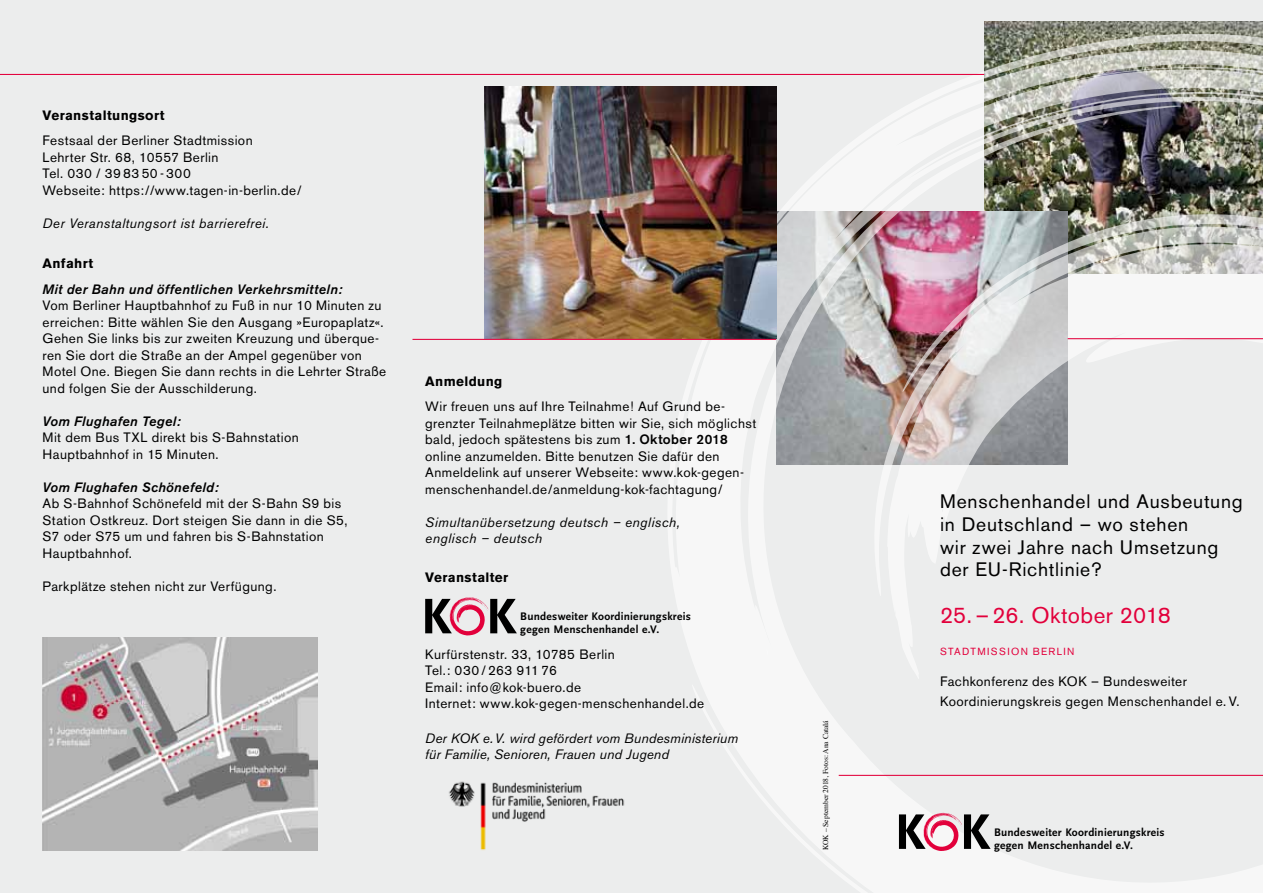
<style>
.page{position:relative;width:1263px;height:893px;background:#eceded}
.page>*{position:absolute;margin:0;border:0;box-sizing:border-box;transform-origin:0 0}
.t1{font:22.5px "Akzidenz Grotesk BE";letter-spacing:.005em;color:#e2003b}
.t2{font:19.35px/22.6px "Akzidenz Grotesk BE";letter-spacing:.04em;color:#000}
.t3{font:13.5px/16.5px "Akzidenz Grotesk BE";letter-spacing:.03em;color:#000}
.t4{font:italic 13.5px/16.5px "Akzidenz Grotesk BE";letter-spacing:.025em;color:#000}
.t5{font:italic 500 13.5px "Akzidenz Grotesk BE";letter-spacing:.03em;color:#000}
.t6{font:700 13.5px "Akzidenz Grotesk BE";letter-spacing:.03em;color:#000}
.t7{font:700 11.4px/13.4px "Scala Sans";letter-spacing:.02em;color:#000}
.t8{font:10.2px "Akzidenz Grotesk BE";color:#e2003b}
.t9{font:7.5px "Times";color:#000}
.s1{font-weight:500}
</style>
<div class="page">
<img style="left:984px;top:21px;width:279px;height:13px">
<img style="left:43px;top:637px;width:275px;height:213px">
<img style="left:449px;top:781px;width:176px;height:70px">
<svg style="left:638px;top:34px;width:625px;height:859px"></svg>
<hr style="left:1068px;top:338px;width:195px;height:1px;background:#e2003b">
<hr style="left:839px;top:775px;width:424px;height:1px;background:#e2003b">
<svg style="left:899px;top:812px;width:92px;height:39px"></svg>
<hr style="left:0;top:74px;width:984px;height:1px;background:#e2003b">
<svg style="left:425px;top:597px;width:92px;height:39px"></svg>
<img style="left:485px;top:86px;width:291px;height:253px">
<hr style="left:412px;top:339px;width:364px;height:1px;background:#e2003b">
<p class="t6" style="left:43px;top:107px;width:124px">Veranstaltungsort</p>
<p class="t3" style="left:43px;top:132px;width:261px">Festsaal der Berliner Stadtmission<br>Lehrter Str. 68, 10557 Berlin<br>Tel. 030 / 39 83 50 - 300<br>Webseite: https://www.tagen-in-berlin.de/</p>
<p class="t4" style="left:43px;top:215px;width:228px">Der Veranstaltungsort ist barrierefrei.</p>
<p class="t6" style="left:43px;top:256px;width:52px">Anfahrt</p>
<p class="t5" style="left:43px;top:281px;width:301px">Mit der Bahn und öffentlichen Verkehrsmitteln:</p>
<p class="t3" style="left:43px;top:297px;width:345px">Vom Berliner Hauptbahnhof zu Fuß in nur 10 Minuten zu erreichen: Bitte wählen Sie den Ausgang »Europaplatz«.<br>Gehen Sie links bis zur zweiten Kreuzung und überque&shy;ren Sie dort die Straße an der Ampel gegenüber von Motel One. Biegen Sie dann rechts in die Lehrter Straße und folgen Sie der Ausschilderung.</p>
<p class="t5" style="left:43px;top:413px;width:140px">Vom Flughafen Tegel:</p>
<p class="t3" style="left:43px;top:429px;width:258px">Mit dem Bus TXL direkt bis S-Bahnstation<br>Hauptbahnhof in 15 Minuten.</p>
<p class="t5" style="left:43px;top:479px;width:178px">Vom Flughafen Schönefeld:</p>
<p class="t3" style="left:43px;top:495px;width:307px">Ab S-Bahnhof Schönefeld mit der S-Bahn S9 bis Station Ostkreuz. Dort steigen Sie dann in die S5, S7 oder S75 um und fahren bis S-Bahnstation Hauptbahnhof.</p>
<p class="t3" style="left:43px;top:578px;width:235px">Parkplätze stehen nicht zur Verfügung.</p>
<p class="t6" style="left:425px;top:373px;width:79px">Anmeldung</p>
<p class="t3" style="left:425px;top:398px;width:333px">Wir freuen uns auf Ihre Teilnahme! Auf Grund be&shy;grenzter Teilnahmeplätze bitten wir Sie, sich möglichst bald, jedoch spätestens bis zum <span class="s1">1. Oktober 2018 </span>online anzumelden. Bitte benutzen Sie dafür den Anmeldelink auf unserer Webseite: www.kok-gegen&shy;menschenhandel.de/anmeldung-kok-fachtagung/</p>
<p class="t4" style="left:425px;top:514px;width:256px">Simultanübersetzung deutsch – englisch, englisch – deutsch</p>
<p class="t6" style="left:425px;top:570px;width:85px">Veranstalter</p>
<p class="t7" style="left:520px;top:610px;width:172px">Bundesweiter Koordinierungskreis gegen Menschenhandel e.V.</p>
<p class="t3" style="left:425px;top:646px;width:280px">Kurfürstenstr. 33, 10785 Berlin<br>Tel.: 030 / 263 911 76<br>Email: info@kok-buero.de<br>Internet: www.kok-gegen-menschenhandel.de</p>
<p class="t4" style="left:425px;top:730px;width:314px">Der KOK e.V. wird gefördert vom Bundesministerium für Familie, Senioren, Frauen und Jugend</p>
<p class="t9" style="left:818px;top:850px;width:132px;rotate:-90deg">KOK – September 2018, Fotos: Ana Catalá</p>
<h2 class="t2" style="left:940px;top:490px;width:304px">Menschenhandel und Ausbeutung in Deutschland – wo stehen<br>wir zwei Jahre nach Umsetzung der EU-Richtlinie?</h2>
<h1 class="t1" style="left:940px;top:602px;width:232px">25. – 26. Oktober 2018</h1>
<p class="t8" style="left:940px;top:645px;width:17px">Stadtm</p>
<p class="t8" style="left:987px;top:645px;width:62px">ission Berl</p>
<p class="t8" style="left:1063px;top:645px;width:12px">in</p>
<p class="t3" style="left:940px;top:672px;width:301px;line-height:19.5px">Fachkonferenz des KOK – Bundesweiter<br>Koordinierungskreis gegen Menschenhandel e. V.</p>
<p class="t7" style="left:994px;top:825px;width:172px">Bundesweiter Koordinierungskreis</p>
<p class="t7" style="left:994px;top:839px;width:141px">gegen Menschenhandel e.V.</p>
</div>
